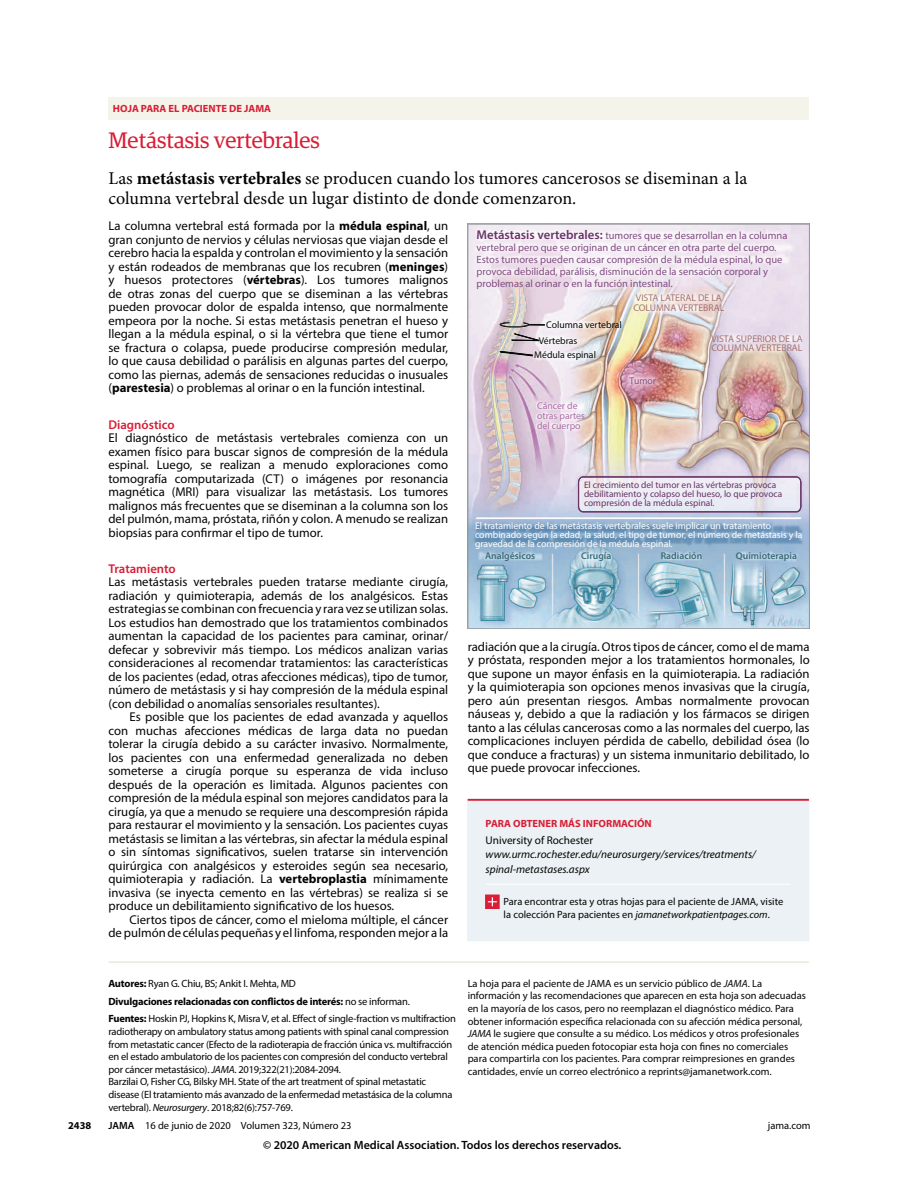
<style>
.page{position:relative;width:918px;height:1188px;background:#fff}
.page>*{position:absolute;margin:0;border:0;box-sizing:border-box;transform-origin:0 0}
.t1{font:22.5px "Guardian Egyp";color:#d91e36}
.t2{font:18px/20px "Minion Pro";color:#040503}
.t3{font:12.75px/13.5px "Myriad Pro";color:#040503;text-align:justify}
.t4{font:600 12.75px "Myriad Pro";color:#d91e36}
.t5{font:600 12px "Myriad Pro";color:#040503}
.t6{font:italic 11.25px/14.2px "Myriad Pro";color:#040503}
.t7{font:11.25px "Myriad Pro";color:#040503}
.t8{font:10.5px/12.6px "Myriad Pro";letter-spacing:-.005em;color:#040503}
.t9{font:10.5px/12.1px "Myriad Pro";color:#804b82}
.t10{font:700 10.5px/18.6px "Myriad Pro";letter-spacing:-.02em;color:#040503}
.t11{font:700 10.5px "Myriad Pro";color:#d91e36}
.t12{font:9.75px/9px "Myriad Pro";color:#fff}
.t13{font:9.75px/9.8px "Myriad Pro";color:#a67373}
.t14{font:600 9.75px "Myriad Pro";color:#3b6a78}
.t15{font:9.75px/15.8px "Myriad Pro";color:#070807}
.t16{font:9.75px/9.8px "Myriad Pro";color:#ab6ca5}
.t17{font:9.75px "Myriad Pro";color:#81547e}
.t18{font:9.3px/9px "Myriad Pro";color:#673367}
.s1{font-weight:700}
.s2{font-weight:600;font-size:12.75px;color:#673367}
.s3{font-style:italic}
.s4{font-weight:400}
.s5{font-weight:600}
</style>
<div class="page">
<div style="left:468px;top:799px;width:341px;height:142px;background:#ebf1f4"></div>
<hr style="left:468px;top:799px;width:341px;height:2px;background:#d91e36">
<hr style="left:486px;top:884px;width:305px;height:1px;background:#fff">
<div style="left:486px;top:895px;width:13px;height:14px;background:#d91e36"></div>
<svg style="left:488px;top:897px;width:9px;height:9px"></svg>
<img style="left:468px;top:224px;width:342px;height:405px">
<hr style="left:476px;top:518px;width:325px;height:1px;background:#fff">
<svg style="left:500px;top:351px;width:33px;height:5px"></svg>
<svg style="left:500px;top:322px;width:45px;height:19px"></svg>
<svg style="left:578px;top:476px;width:223px;height:36px;background:#dfdbe7"></svg>
<div style="left:108px;top:97px;width:701px;height:23px;background:#f5f4eb"></div>
<hr style="left:108px;top:961px;width:701px;height:2px;background:#e8e8de">
<p class="t11" style="left:113px;top:102px;width:160px">HOJA PARA EL PACIENTE DE JAMA</p>
<h1 class="t1" style="left:108px;top:124px;width:213px">Metástasis vertebrales</h1>
<h2 class="t2" style="left:108px;top:168px;width:640px">Las <span class="s1">metástasis vertebrales</span> se producen cuando los tumores cancerosos se diseminan a la columna vertebral desde un lugar distinto de donde comenzaron.</h2>
<p class="t3" style="left:108px;top:219px;width:341px">La columna vertebral está formada por la <span class="s1">médula espinal</span>, un gran conjunto de nervios y células nerviosas que viajan desde el cerebro hacia la espalda y controlan el movimiento y la sensación y están rodeados de membranas que los recubren (<span class="s1">meninges</span>) y huesos protectores (<span class="s1">vértebras</span>). Los tumores malignos de otras zonas del cuerpo que se diseminan a las vértebras pueden provocar dolor de espalda intenso, que normalmente empeora por la noche. Si estas metástasis penetran el hueso y llegan a la médula espinal, o si la vértebra que tiene el tumor se fractura o colapsa, puede producirse compresión medular, lo que causa debilidad o parálisis en algunas partes del cuerpo, como las piernas, además de sensaciones reducidas o inusuales (<span class="s1">parestesia</span>) o problemas al orinar o en la función intestinal.</p>
<p class="t4" style="left:108px;top:416px;width:68px">Diagnóstico</p>
<p class="t3" style="left:108px;top:431px;width:341px">El diagnóstico de metástasis vertebrales comienza con un examen físico para buscar signos de compresión de la médula espinal. Luego, se realizan a menudo exploraciones como tomografía computarizada (CT) o imágenes por resonancia magnética (MRI) para visualizar las metástasis. Los tumores malignos más frecuentes que se diseminan a la columna son los del pulmón, mama, próstata, riñón y colon. A menudo se realizan biopsias para confirmar el tipo de tumor.</p>
<p class="t4" style="left:108px;top:561px;width:69px">Tratamiento</p>
<p class="t3" style="left:108px;top:575px;width:341px">Las metástasis vertebrales pueden tratarse mediante cirugía, radiación y quimioterapia, además de los analgésicos. Estas estrategias se combinan con frecuencia y rara vez se utilizan solas.<br>Los estudios han demostrado que los tratamientos combinados aumentan la capacidad de los pacientes para caminar, orinar/ defecar y sobrevivir más tiempo. Los médicos analizan varias consideraciones al recomendar tratamientos: las características de los pacientes (edad, otras afecciones médicas), tipo de tumor, número de metástasis y si hay compresión de la médula espinal (con debilidad o anomalías sensoriales resultantes).</p>
<p class="t3" style="left:108px;top:710px;width:341px;text-indent:21px">Es posible que los pacientes de edad avanzada y aquellos con muchas afecciones médicas de larga data no puedan tolerar la cirugía debido a su carácter invasivo. Normalmente, los pacientes con una enfermedad generalizada no deben someterse a cirugía porque su esperanza de vida incluso después de la operación es limitada. Algunos pacientes con compresión de la médula espinal son mejores candidatos para la cirugía, ya que a menudo se requiere una descompresión rápida para restaurar el movimiento y la sensación. Los pacientes cuyas metástasis se limitan a las vértebras, sin afectar la médula espinal o sin síntomas significativos, suelen tratarse sin intervención quirúrgica con analgésicos y esteroides según sea necesario, quimioterapia y radiación. La <span class="s1">vertebroplastia</span> mínimamente invasiva (se inyecta cemento en las vértebras) se realiza si se produce un debilitamiento significativo de los huesos.</p>
<p class="t3" style="left:108px;top:913px;width:341px;text-align:right">Ciertos tipos de cáncer, como el mieloma múltiple, el cáncer<br>de pulmón de células pequeñas y el linfoma, responden mejor a la</p>
<p class="t9" style="left:477px;top:229px;width:312px"><span class="s2">Metástasis vertebrales:</span> tumores que se desarrollan en la columna vertebral pero que se originan de un cáncer en otra parte del cuerpo.<br>Estos tumores pueden causar compresión de la médula espinal, lo que provoca debilidad, parálisis, disminución de la sensación corporal y problemas al orinar o en la función intestinal.</p>
<p class="t15" style="left:539px;top:317px;width:85px;text-indent:7px">Columna vertebral<br>Vértebras</p>
<p class="t15" style="left:534px;top:347px;width:63px">Médula espinal</p>
<p class="t13" style="left:633px;top:293px;width:93px">VISTA LATERAL DE LA<br>COLUMNA VERTEBRAL</p>
<p class="t13" style="left:711px;top:333px;width:93px">VISTA SUPERIOR DE LA<br>COLUMNA VERTEBRAL</p>
<p class="t17" style="left:630px;top:375px;width:28px">Tumor</p>
<p class="t16" style="left:537px;top:401px;width:49px">Cáncer de otras partes del cuerpo</p>
<p class="t18" style="left:584px;top:481px;width:200px">El crecimiento del tumor en las vértebras provoca debilitamiento y colapso del hueso, lo que provoca compresión de la médula espinal.</p>
<p class="t12" style="left:475px;top:521px;width:329px">El tratamiento de las metástasis vertebrales suele implicar un tratamiento combinado según la edad, la salud, el tipo de tumor, el número de metástasis y la gravedad de la compresión de la médula espinal.</p>
<p class="t14" style="left:485px;top:549px;width:52px">Analgésicos</p>
<p class="t14" style="left:581px;top:549px;width:32px">Cirugía</p>
<p class="t14" style="left:661px;top:549px;width:43px">Radiación</p>
<p class="t14" style="left:736px;top:549px;width:63px">Quimioterapia</p>
<p class="t3" style="left:468px;top:640px;width:344px">radiación que a la cirugía. Otros tipos de cáncer, como el de mama y próstata, responden mejor a los tratamientos hormonales, lo que supone un mayor énfasis en la quimioterapia. La radiación y la quimioterapia son opciones menos invasivas que la cirugía, pero aún presentan riesgos. Ambas normalmente provocan náuseas y, debido a que la radiación y los fármacos se dirigen tanto a las células cancerosas como a las normales del cuerpo, las complicaciones incluyen pérdida de cabello, debilidad ósea (lo que conduce a fracturas) y un sistema inmunitario debilitado, lo que puede provocar infecciones.</p>
<p class="t11" style="left:486px;top:817px;width:168px">PARA OBTENER MÁS INFORMACIÓN</p>
<p class="t7" style="left:486px;top:833px;width:109px">University of Rochester</p>
<p class="t6" style="left:486px;top:847px;width:272px">www.urmc.rochester.edu/neurosurgery/services/treatments/ spinal-metastases.aspx</p>
<p class="t8" style="left:504px;top:895px;width:281px">Para encontrar esta y otras hojas para el paciente de JAMA, visite la colección Para pacientes en <span class="s3">jamanetworkpatientpages.com</span>.</p>
<p class="t10" style="left:108px;top:974px;width:303px">Autores: <span class="s4">Ryan G. Chiu, BS; Ankit I. Mehta, MD<br></span>Divulgaciones relacionadas con conflictos de interés: <span class="s4">no se informan.</span></p>
<p class="t8" style="left:108px;top:1012px;width:349px"><span class="s1">Fuentes:</span> Hoskin PJ, Hopkins K, Misra V, et al. Effect of single-fraction vs multifraction radiotherapy on ambulatory status among patients with spinal canal compression from metastatic cancer (Efecto de la radioterapia de fracción única vs. multifracción en el estado ambulatorio de los pacientes con compresión del conducto vertebral por cáncer metastásico). <span class="s3">JAMA</span>. 2019;322(21):2084-2094.<br>Barzilai O, Fisher CG, Bilsky MH. State of the art treatment of spinal metastatic disease (El tratamiento más avanzado de la enfermedad metastásica de la columna vertebral). <span class="s3">Neurosurgery</span>. 2018;82(6):757-769.</p>
<p class="t8" style="left:468px;top:977px;width:340px">La hoja para el paciente de JAMA es un servicio público de <span class="s3">JAMA</span>. La información y las recomendaciones que aparecen en esta hoja son adecuadas en la mayoría de los casos, pero no reemplazan el diagnóstico médico. Para obtener información específica relacionada con su afección médica personal, <span class="s3">JAMA</span> le sugiere que consulte a su médico. Los médicos y otros profesionales de atención médica pueden fotocopiar esta hoja con fines no comerciales para compartirla con los pacientes. Para comprar reimpresiones en grandes cantidades, envíe un correo electrónico a reprints@jamanetwork.com.</p>
<p class="t10" style="left:68px;top:1116px;width:25px">2438</p>
<p class="t8" style="left:109px;top:1119px;width:245px"><span class="s5">JAMA</span> 16 de junio de 2020 Volumen 323, Número 23</p>
<p class="t8" style="left:768px;top:1119px;width:44px">jama.com</p>
<p class="t5" style="left:263px;top:1137px;width:360px">© 2020 American Medical Association. Todos los derechos reservados.</p>
</div>
